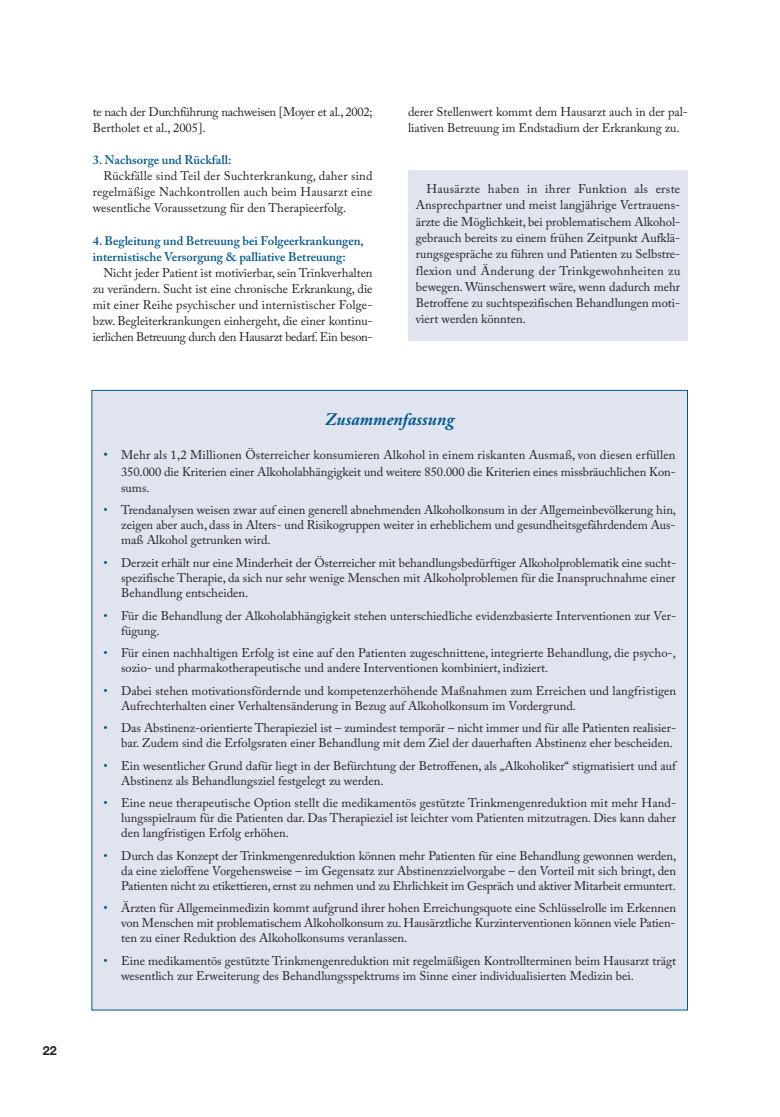
<style>
.page{position:relative;width:780px;height:1117px;background:#fff}
.page>*{position:absolute;margin:0;border:0;box-sizing:border-box;transform-origin:0 0}
.t1{font:italic 700 17.5px "Adobe Caslon Pro";color:#005890}
.t2{font:12.5px/15px "Adobe Caslon Pro";color:#231f20;text-align:justify}
.t3{font:600 12.5px/16.1px "Adobe Caslon Pro";color:#005890}
.t4{font:700 12.5px "Helvetica Neue";color:#231f20}
.s1{font-size:13.12px;color:#005890}
.s2{color:#005890}
</style>
<div class="page">
<div style="left:92px;top:390px;width:595px;height:619px;background:#dfe4ef"></div>
<div style="left:408px;top:170px;width:279px;height:170px;background:#dfe4ef"></div>
<p class="t4" style="left:43px;top:1042px;width:15px">22</p>
<p class="t2" style="left:93px;top:103px;width:281px;line-height:16.1px">te nach der Durchführung nachweisen [Moyer et al., 2002;<br>Bertholet et al., 2005].</p>
<p class="t3" style="left:93px;top:151px;width:140px">3. Nachsorge und Rückfall:</p>
<p class="t2" style="left:93px;top:168px;width:281px;line-height:16.1px;text-indent:11px">Rückfälle sind Teil der Suchterkrankung, daher sind regelmäßige Nachkontrollen auch beim Hausarzt eine wesentliche Voraussetzung für den Therapieerfolg.</p>
<p class="t3" style="left:93px;top:232px;width:273px">4. Begleitung und Betreuung bei Folgeerkrankungen, internistische Versorgung &amp; palliative Betreuung:</p>
<p class="t2" style="left:93px;top:264px;width:281px;line-height:16.1px;text-indent:11px">Nicht jeder Patient ist motivierbar, sein Trinkverhalten zu verändern. Sucht ist eine chronische Erkrankung, die mit einer Reihe psychischer und internistischer Folge&shy;bzw. Begleiterkrankungen einhergeht, die einer kontinu&shy;ierlichen Betreuung durch den Hausarzt bedarf. Ein beson-</p>
<p class="t2" style="left:408px;top:103px;width:281px;line-height:16.1px">derer Stellenwert kommt dem Hausarzt auch in der pal&shy;liativen Betreuung im Endstadium der Erkrankung zu.</p>
<p class="t2" style="left:416px;top:181px;width:266px;line-height:16.2px;text-indent:11px">Hausärzte haben in ihrer Funktion als erste Ansprechpartner und meist langjährige Vertrauens&shy;ärzte die Möglichkeit, bei problematischem Alkohol&shy;gebrauch bereits zu einem frühen Zeitpunkt Aufklä&shy;rungsgespräche zu führen und Patienten zu Selbstre&shy;flexion und Änderung der Trinkgewohnheiten zu bewegen. Wünschenswert wäre, wenn dadurch mehr Betroffene zu suchtspezifischen Behandlungen moti&shy;viert werden könnten.</p>
<h1 class="t1" style="left:325px;top:409px;width:131px">Zusammenfassung</h1>
<p class="t2" style="left:121px;top:447px;width:556px;line-height:16.2px;text-indent:-18px"><span class="s1">•</span> Mehr als 1,2 Millionen Österreicher konsumieren Alkohol in einem riskanten Ausmaß, von diesen erfüllen 350.000 die Kriterien einer Alkoholabhängigkeit und weitere 850.000 die Kriterien eines missbräuchlichen Kon&shy;sums.</p>
<p class="t2" style="left:121px;top:502px;width:556px;text-indent:-18px"><span class="s2">•</span> Trendanalysen weisen zwar auf einen generell abnehmenden Alkoholkonsum in der Allgemeinbevölkerung hin, zeigen aber auch, dass in Alters- und Risikogruppen weiter in erheblichem und gesundheitsgefährdendem Aus&shy;maß Alkohol getrunken wird.</p>
<p class="t2" style="left:121px;top:555px;width:556px;text-indent:-18px"><span class="s2">•</span> Derzeit erhält nur eine Minderheit der Österreicher mit behandlungsbedürftiger Alkoholproblematik eine sucht&shy;spezifische Therapie, da sich nur sehr wenige Menschen mit Alkoholproblemen für die Inanspruchnahme einer Behandlung entscheiden.</p>
<p class="t2" style="left:121px;top:607px;width:556px;text-indent:-18px"><span class="s2">•</span> Für die Behandlung der Alkoholabhängigkeit stehen unterschiedliche evidenzbasierte Interventionen zur Ver&shy;fügung.</p>
<p class="t2" style="left:121px;top:645px;width:556px;text-indent:-18px"><span class="s2">•</span> Für einen nachhaltigen Erfolg ist eine auf den Patienten zugeschnittene, integrierte Behandlung, die psycho-, sozio- und pharmakotherapeutische und andere Interventionen kombiniert, indiziert.</p>
<p class="t2" style="left:121px;top:682px;width:556px;text-indent:-18px"><span class="s2">•</span> Dabei stehen motivationsfördernde und kompetenzerhöhende Maßnahmen zum Erreichen und langfristigen<br>Aufrechterhalten einer Verhaltensänderung in Bezug auf Alkoholkonsum im Vordergrund.</p>
<p class="t2" style="left:103px;top:720px;width:574px;text-align:right"><span class="s2">•</span> Das Abstinenz-orientierte Therapieziel ist – zumindest temporär – nicht immer und für alle Patienten realisier&shy;bar. Zudem sind die Erfolgsraten einer Behandlung mit dem Ziel der dauerhaften Abstinenz eher bescheiden.</p>
<p class="t2" style="left:121px;top:757px;width:558px;text-indent:-18px"><span class="s2">•</span> Ein wesentlicher Grund dafür liegt in der Befürchtung der Betroffenen, als „Alkoholiker“ stigmatisiert und auf<br>Abstinenz als Behandlungsziel festgelegt zu werden.</p>
<p class="t2" style="left:121px;top:795px;width:556px;text-indent:-18px"><span class="s2">•</span> Eine neue therapeutische Option stellt die medikamentös gestützte Trinkmengenreduktion mit mehr Hand&shy;lungsspielraum für die Patienten dar. Das Therapieziel ist leichter vom Patienten mitzutragen. Dies kann daher den langfristigen Erfolg erhöhen.</p>
<p class="t2" style="left:121px;top:847px;width:556px;text-indent:-18px"><span class="s2">•</span> Durch das Konzept der Trinkmengenreduktion können mehr Patienten für eine Behandlung gewonnen werden, da eine zieloffene Vorgehensweise – im Gegensatz zur Abstinenzzielvorgabe – den Vorteil mit sich bringt, den Patienten nicht zu etikettieren, ernst zu nehmen und zu Ehrlichkeit im Gespräch und aktiver Mitarbeit ermuntert.</p>
<p class="t2" style="left:121px;top:900px;width:556px;text-indent:-18px"><span class="s2">•</span> Ärzten für Allgemeinmedizin kommt aufgrund ihrer hohen Erreichungsquote eine Schlüsselrolle im Erkennen von Menschen mit problematischem Alkoholkonsum zu. Hausärztliche Kurzinterventionen können viele Patien&shy;ten zu einer Reduktion des Alkoholkonsums veranlassen.</p>
<p class="t2" style="left:121px;top:952px;width:556px;text-indent:-18px"><span class="s2">•</span> Eine medikamentös gestützte Trinkmengenreduktion mit regelmäßigen Kontrollterminen beim Hausarzt trägt wesentlich zur Erweiterung des Behandlungsspektrums im Sinne einer individualisierten Medizin bei.</p>
</div>
